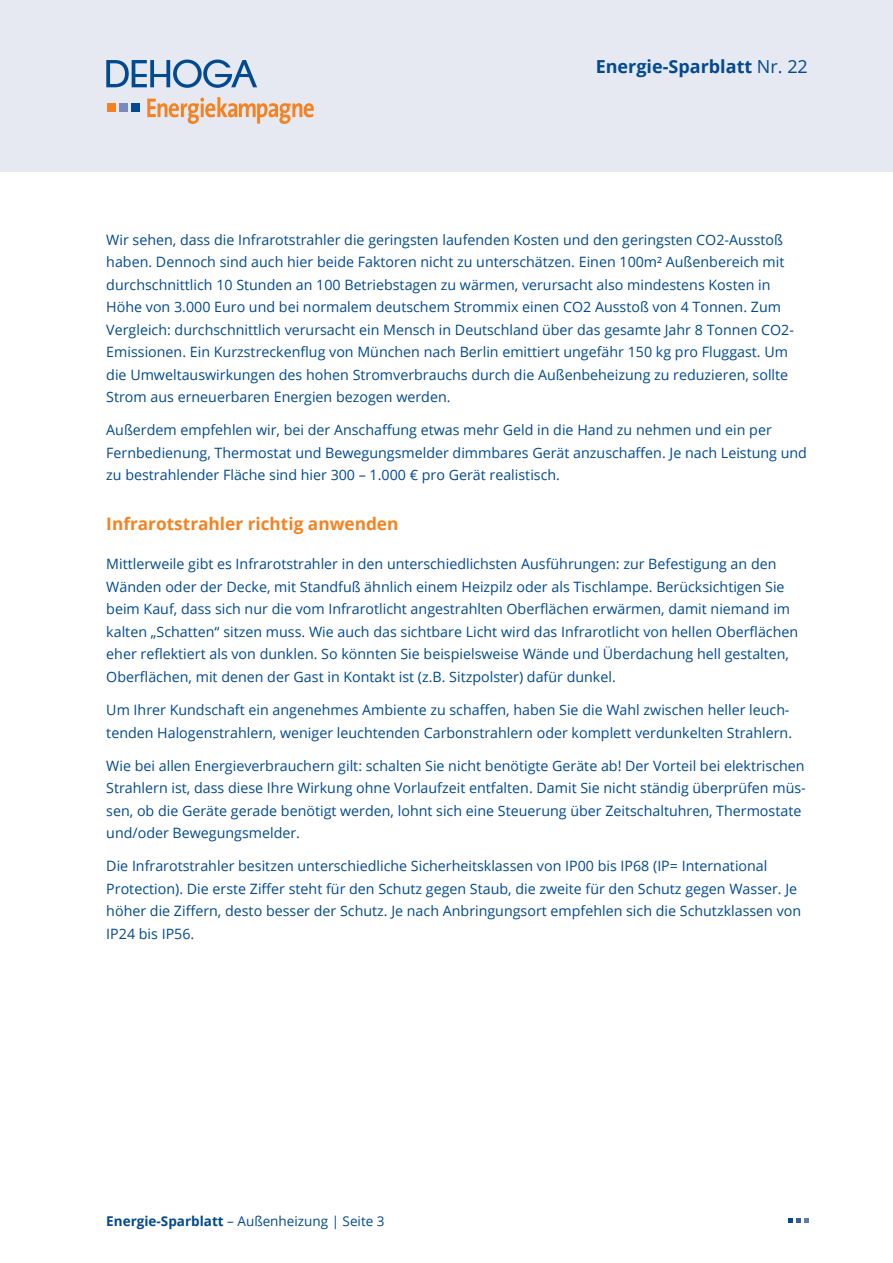
<style>
.page{position:relative;width:893px;height:1263px;background:#fff}
.page>*{position:absolute;margin:0;border:0;box-sizing:border-box;transform-origin:0 0}
.t1{font:700 18px "Open Sans";color:#014990}
.Headline_3{font:700 17.25px "Open Sans";color:#f58220}
.Fliesstext{font:14.25px/22.5px "Open Sans";color:#014990}
.t2{font:13.5px "Open Sans";color:#014990}
.s1{font-weight:400}
.s2{font-weight:700}
</style>
<div class="page">
<div style="left:0;top:0;width:893px;height:171px;background:#e6e8f2"></div>
<svg style="left:106px;top:60px;width:151px;height:28px"></svg>
<div style="left:132px;top:103px;width:8px;height:8px;background:#014990"></div>
<div style="left:119px;top:103px;width:8px;height:8px;background:#788bbc"></div>
<div style="left:107px;top:103px;width:8px;height:8px;background:#f58220"></div>
<svg style="left:147px;top:97px;width:167px;height:27px"></svg>
<svg style="left:788px;top:1218px;width:20px;height:4px"></svg>
<p class="t1" style="left:596px;top:54px;width:214px">Energie-Sparblatt <span class="s1">Nr. 22</span></p>
<p class="Fliesstext" style="left:106px;top:228px;width:689px">Wir sehen, dass die Infrarotstrahler die geringsten laufenden Kosten und den geringsten CO2-Ausstoß haben. Dennoch sind auch hier beide Faktoren nicht zu unterschätzen. Einen 100m² Außenbereich mit durchschnittlich 10 Stunden an 100 Betriebstagen zu wärmen, verursacht also mindestens Kosten in Höhe von 3.000 Euro und bei normalem deutschem Strommix einen CO2 Ausstoß von 4 Tonnen. Zum Vergleich: durchschnittlich verursacht ein Mensch in Deutschland über das gesamte Jahr 8 Tonnen CO2- Emissionen. Ein Kurzstreckenflug von München nach Berlin emittiert ungefähr 150 kg pro Fluggast. Um die Umweltauswirkungen des hohen Stromverbrauchs durch die Außenbeheizung zu reduzieren, sollte Strom aus erneuerbaren Energien bezogen werden.</p>
<p class="Fliesstext" style="left:106px;top:419px;width:702px">Außerdem empfehlen wir, bei der Anschaffung etwas mehr Geld in die Hand zu nehmen und ein per<br>Fernbedienung, Thermostat und Bewegungsmelder dimmbares Gerät anzuschaffen. Je nach Leistung und zu bestrahlender Fläche sind hier 300 – 1.000 € pro Gerät realistisch.</p>
<p class="Headline_3" style="left:106px;top:511px;width:294px">Infrarotstrahler richtig anwenden</p>
<p class="Fliesstext" style="left:106px;top:553px;width:693px">Mittlerweile gibt es Infrarotstrahler in den unterschiedlichsten Ausführungen: zur Befestigung an den Wänden oder der Decke, mit Standfuß ähnlich einem Heizpilz oder als Tischlampe. Berücksichtigen Sie beim Kauf, dass sich nur die vom Infrarotlicht angestrahlten Oberflächen erwärmen, damit niemand im kalten „Schatten“ sitzen muss. Wie auch das sichtbare Licht wird das Infrarotlicht von hellen Oberflächen eher reflektiert als von dunklen. So könnten Sie beispielsweise Wände und Überdachung hell gestalten, Oberflächen, mit denen der Gast in Kontakt ist (z.B. Sitzpolster) dafür dunkel.</p>
<p class="Fliesstext" style="left:106px;top:698px;width:687px">Um Ihrer Kundschaft ein angenehmes Ambiente zu schaffen, haben Sie die Wahl zwischen heller leuch&shy;tenden Halogenstrahlern, weniger leuchtenden Carbonstrahlern oder komplett verdunkelten Strahlern.</p>
<p class="Fliesstext" style="left:106px;top:754px;width:701px">Wie bei allen Energieverbrauchern gilt: schalten Sie nicht benötigte Geräte ab! Der Vorteil bei elektrischen Strahlern ist, dass diese Ihre Wirkung ohne Vorlaufzeit entfalten. Damit Sie nicht ständig überprüfen müs&shy;sen, ob die Geräte gerade benötigt werden, lohnt sich eine Steuerung über Zeitschaltuhren, Thermostate und/oder Bewegungsmelder.</p>
<p class="Fliesstext" style="left:106px;top:854px;width:696px">Die Infrarotstrahler besitzen unterschiedliche Sicherheitsklassen von IP00 bis IP68 (IP= International Protection). Die erste Ziffer steht für den Schutz gegen Staub, die zweite für den Schutz gegen Wasser. Je höher die Ziffern, desto besser der Schutz. Je nach Anbringungsort empfehlen sich die Schutzklassen von IP24 bis IP56.</p>
<p class="t2" style="left:106px;top:1211px;width:280px"><span class="s2">Energie-Sparblatt</span> – Außenheizung | Seite 3</p>
</div>
